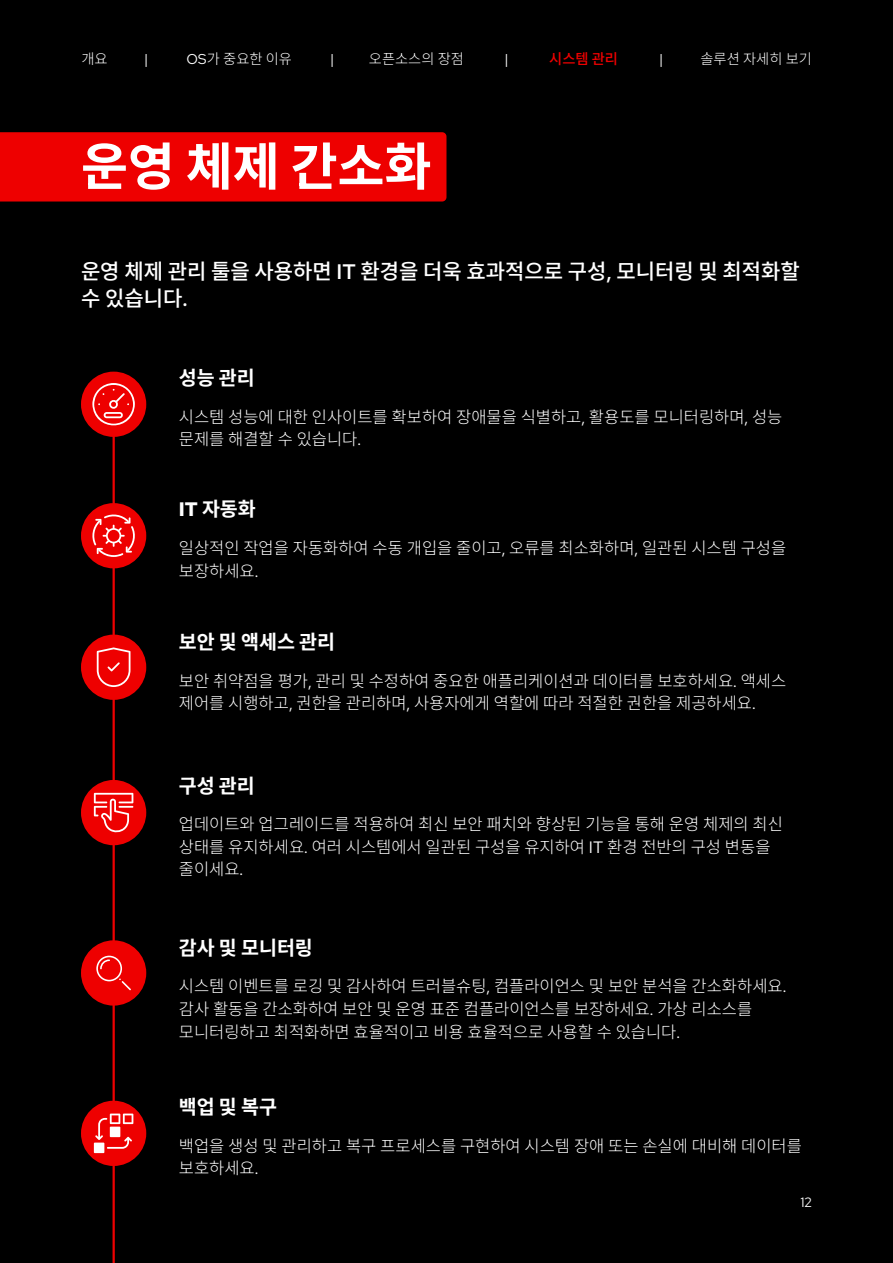
<style>
.page{position:relative;width:893px;height:1263px;background:#000}
.page>*{position:absolute;margin:0;border:0;box-sizing:border-box;transform-origin:0 0}
.t1{font:700 51px "Noto Sans KR";color:#fff}
.t2{font:500 21px/27px "Noto Sans KR";color:#fff}
.t3{font:700 19.5px "Noto Sans KR";color:#fff}
.t4{font:300 16.5px/22.5px "Noto Sans KR";color:#fff}
.t5{font:300 14.25px "Noto Sans KR";color:#fff}
.t6{font:500 14.25px "Noto Sans KR";color:#e00}
.t7{font:14.25px "Red Hat Text";color:#fff}
.t8{font:13.5px "Red Hat Text";color:#fff}
.s1{font-family:"Red Hat Text";font-weight:400}
.s2{font-family:"Red Hat Text"}
</style>
<div class="page">
<div style="left:0;top:132px;width:446px;height:69px;background:#e00"></div>
<hr style="left:113px;top:379px;width:2px;height:884px;background:#e00">
<div style="left:81px;top:372px;width:65px;height:65px;background:#e00;border-radius:50%"></div>
<svg style="left:92px;top:378px;width:43px;height:52px"></svg>
<div style="left:81px;top:503px;width:65px;height:65px;background:#e00;border-radius:50%"></div>
<svg style="left:92px;top:514px;width:43px;height:43px"></svg>
<div style="left:81px;top:635px;width:65px;height:65px;background:#e00;border-radius:50%"></div>
<svg style="left:97px;top:647px;width:33px;height:40px"></svg>
<div style="left:81px;top:1101px;width:65px;height:65px;background:#e00;border-radius:50%"></div>
<svg style="left:95px;top:1113px;width:38px;height:36px"></svg>
<div style="left:110px;top:1126px;width:10px;height:11px;background:#fff"></div>
<div style="left:94px;top:1142px;width:10px;height:11px;background:#fff"></div>
<div style="left:81px;top:780px;width:65px;height:65px;background:#e00;border-radius:50%"></div>
<svg style="left:94px;top:793px;width:40px;height:40px"></svg>
<div style="left:81px;top:940px;width:65px;height:65px;background:#e00;border-radius:50%"></div>
<svg style="left:96px;top:956px;width:35px;height:35px"></svg>
<p class="t5" style="left:82px;top:51px;width:28px">개요</p>
<p class="t7" style="left:144px;top:50px;width:6px">|</p>
<p class="t5" style="left:186px;top:51px;width:107px"><span class="s1">OS</span>가 중요한 이유</p>
<p class="t7" style="left:330px;top:50px;width:6px">|</p>
<p class="t5" style="left:369px;top:51px;width:97px">오픈소스의 장점</p>
<p class="t7" style="left:505px;top:50px;width:6px">|</p>
<p class="t6" style="left:549px;top:51px;width:70px">시스템 관리</p>
<p class="t7" style="left:659px;top:50px;width:6px">|</p>
<p class="t5" style="left:700px;top:51px;width:113px">솔루션 자세히 보기</p>
<h1 class="t1" style="left:81px;top:138px;width:352px">운영 체제 간소화</h1>
<p class="t2" style="left:81px;top:258px;width:720px">운영 체제 관리 툴을 사용하면 <span class="s2">IT</span> 환경을 더욱 효과적으로 구성<span class="s2">,</span> 모니터링 및 최적화할 수 있습니다<span class="s2">.</span></p>
<p class="t3" style="left:179px;top:366px;width:77px">성능 관리</p>
<p class="t4" style="left:179px;top:406px;width:605px">시스템 성능에 대한 인사이트를 확보하여 장애물을 식별하고<span class="s1">,</span> 활용도를 모니터링하며<span class="s1">,</span> 성능 문제를 해결할 수 있습니다<span class="s1">.</span></p>
<p class="t3" style="left:179px;top:498px;width:78px"><span class="s2">IT</span> 자동화</p>
<p class="t4" style="left:179px;top:537px;width:609px">일상적인 작업을 자동화하여 수동 개입을 줄이고<span class="s1">,</span> 오류를 최소화하며<span class="s1">,</span> 일관된 시스템 구성을 보장하세요<span class="s1">.</span></p>
<p class="t3" style="left:179px;top:631px;width:158px">보안 및 액세스 관리</p>
<p class="t4" style="left:179px;top:670px;width:609px">보안 취약점을 평가<span class="s1">,</span> 관리 및 수정하여 중요한 애플리케이션과 데이터를 보호하세요<span class="s1">.</span> 액세스 제어를 시행하고<span class="s1">,</span> 권한을 관리하며<span class="s1">,</span> 사용자에게 역할에 따라 적절한 권한을 제공하세요<span class="s1">.</span></p>
<p class="t3" style="left:179px;top:774px;width:77px">구성 관리</p>
<p class="t4" style="left:179px;top:813px;width:605px">업데이트와 업그레이드를 적용하여 최신 보안 패치와 향상된 기능을 통해 운영 체제의 최신 상태를 유지하세요<span class="s1">.</span> 여러 시스템에서 일관된 구성을 유지하여 <span class="s1">IT</span> 환경 전반의 구성 변동을 줄이세요<span class="s1">.</span></p>
<p class="t3" style="left:179px;top:936px;width:135px">감사 및 모니터링</p>
<p class="t4" style="left:179px;top:975px;width:609px">시스템 이벤트를 로깅 및 감사하여 트러블슈팅<span class="s1">,</span> 컴플라이언스 및 보안 분석을 간소화하세요<span class="s1">. </span>감사 활동을 간소화하여 보안 및 운영 표준 컴플라이언스를 보장하세요<span class="s1">.</span> 가상 리소스를 모니터링하고 최적화하면 효율적이고 비용 효율적으로 사용할 수 있습니다<span class="s1">.</span></p>
<p class="t3" style="left:179px;top:1095px;width:100px">백업및복구</p>
<p class="t4" style="left:179px;top:1135px;width:624px">백업을 생성 및 관리하고 복구 프로세스를 구현하여 시스템 장애 또는 손실에 대비해 데이터를 보호하세요<span class="s1">.</span></p>
<p class="t8" style="left:800px;top:1194px;width:13px">12</p>
</div>
